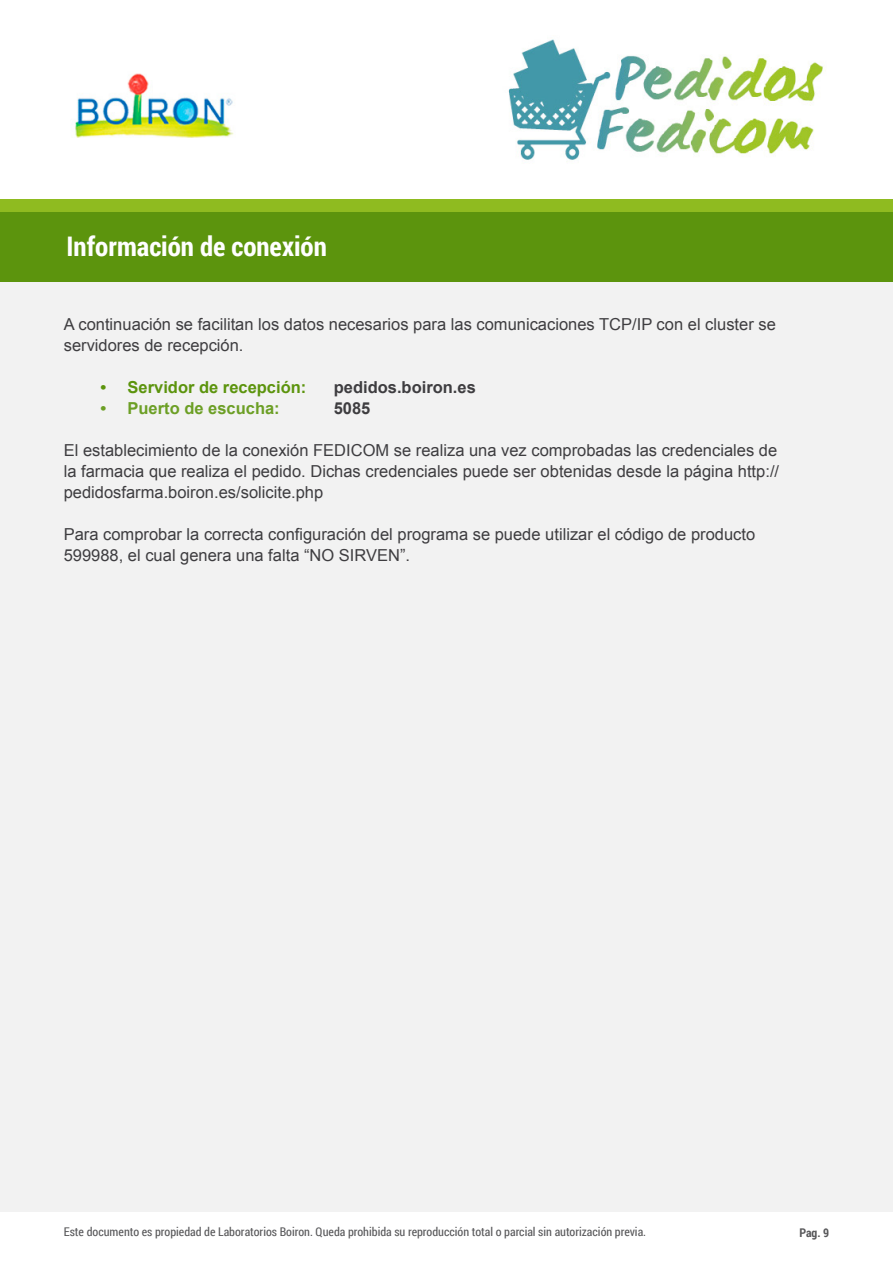
<style>
.page{position:relative;width:893px;height:1263px;background:#fff}
.page>*{position:absolute;margin:0;border:0;box-sizing:border-box;transform-origin:0 0}
.t1{font:700 27px "Roboto Condensed";color:#fff}
.t2{font:16.5px/21px "Arial";color:#3e3d40}
.t3{font:700 16.5px "Arial";color:#5c940d}
.t4{font:700 16.5px "Arial";color:#3e3d40}
.t5{font:700 16.5px "Arial";color:#6c9f25}
.t6{font:12px "Roboto Condensed";color:#58585a}
.t7{font:700 12px "Roboto Condensed";color:#58585a}
</style>
<div class="page">
<div style="left:0;top:199px;width:893px;height:86px;background:#8fbb20"></div>
<img style="left:75px;top:39px;width:751px;height:121px">
<div style="left:0;top:282px;width:893px;height:930px;background:#f2f2f2"></div>
<div style="left:0;top:212px;width:893px;height:70px;background:#5c940d"></div>
<h1 class="t1" style="left:67px;top:227px;width:262px">Información de conexión</h1>
<p class="t2" style="left:64px;top:313px;width:714px">A continuación se facilitan los datos necesarios para las comunicaciones TCP/IP con el cluster se servidores de recepción.</p>
<p class="t3" style="left:101px;top:376px;width:207px">• Servidor de recepción:</p>
<p class="t4" style="left:334px;top:376px;width:144px">pedidos.boiron.es</p>
<p class="t5" style="left:101px;top:397px;width:181px">• Puerto de escucha:</p>
<p class="t4" style="left:334px;top:397px;width:38px">5085</p>
<p class="t2" style="left:64px;top:439px;width:717px;text-align:justify">El establecimiento de la conexión FEDICOM se realiza una vez comprobadas las credenciales de la farmacia que realiza el pedido. Dichas credenciales puede ser obtenidas desde la página http:// pedidosfarma.boiron.es/solicite.php</p>
<p class="t2" style="left:64px;top:523px;width:693px">Para comprobar la correcta configuración del programa se puede utilizar el código de producto<br>599988, el cual genera una falta “NO SIRVEN”.</p>
<p class="t6" style="left:64px;top:1224px;width:584px">Este documento es propiedad de Laboratorios Boiron. Queda prohibida su reproducción total o parcial sin autorización previa.</p>
<p class="t7" style="left:799px;top:1224px;width:31px">Pag. 9</p>
</div>
